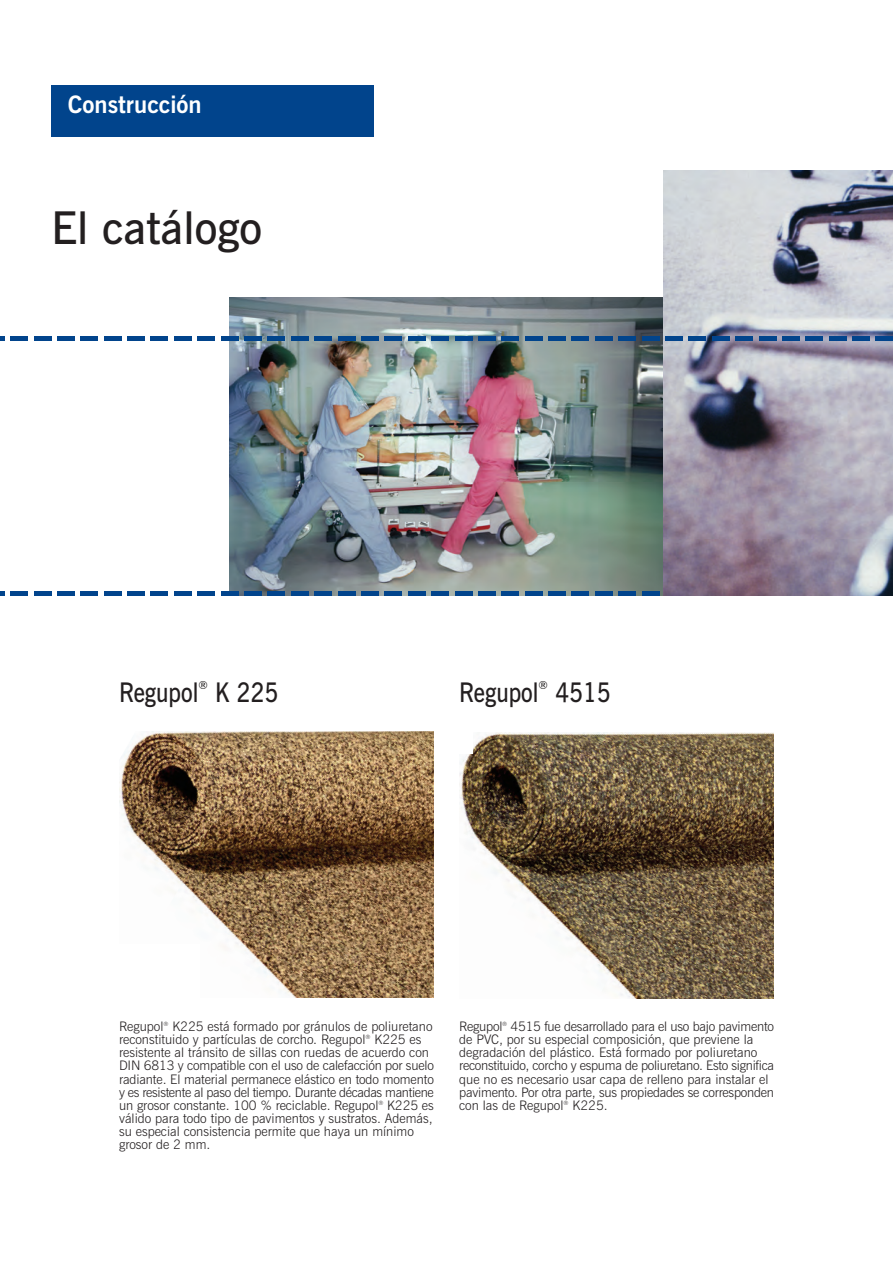
<style>
.page{position:relative;width:893px;height:1263px;background:#fff}
.page>*{position:absolute;margin:0;border:0;box-sizing:border-box;transform-origin:0 0}
.t1{font:600 45px "News Gothic BT";color:#231f20}
.t2{font:600 27px "News Gothic BT";color:#231f20;scale:.85 1}
.t3{font:700 24px "News Gothic BT";color:#fff}
.t4{font:300 13.2px/13.2px "News Gothic BT";color:#231f20}
.t5{font:600 11.25px "News Gothic BT";color:#231f20}
</style>
<div class="page">
<div style="left:51px;top:85px;width:322px;height:51px;background:#01448c"></div>
<img style="left:459px;top:732px;width:315px;height:266px">
<img style="left:119px;top:731px;width:315px;height:266px">
<img style="left:230px;top:298px;width:433px;height:297px">
<hr style="left:548px;top:591px;width:18px;height:4px;background:#01448c">
<hr style="left:525px;top:591px;width:17px;height:4px;background:#01448c">
<hr style="left:502px;top:591px;width:17px;height:4px;background:#01448c">
<hr style="left:478px;top:591px;width:17px;height:4px;background:#01448c">
<hr style="left:455px;top:591px;width:17px;height:4px;background:#01448c">
<hr style="left:432px;top:591px;width:17px;height:4px;background:#01448c">
<hr style="left:408px;top:591px;width:17px;height:4px;background:#01448c">
<hr style="left:385px;top:591px;width:17px;height:4px;background:#01448c">
<hr style="left:361px;top:591px;width:17px;height:4px;background:#01448c">
<hr style="left:338px;top:591px;width:17px;height:4px;background:#01448c">
<hr style="left:315px;top:591px;width:17px;height:4px;background:#01448c">
<hr style="left:291px;top:591px;width:17px;height:4px;background:#01448c">
<hr style="left:268px;top:591px;width:17px;height:4px;background:#01448c">
<hr style="left:244px;top:591px;width:17px;height:4px;background:#01448c">
<hr style="left:221px;top:591px;width:17px;height:4px;background:#01448c">
<hr style="left:198px;top:591px;width:17px;height:4px;background:#01448c">
<hr style="left:174px;top:591px;width:17px;height:4px;background:#01448c">
<hr style="left:151px;top:591px;width:17px;height:4px;background:#01448c">
<hr style="left:128px;top:591px;width:17px;height:4px;background:#01448c">
<hr style="left:104px;top:591px;width:17px;height:4px;background:#01448c">
<hr style="left:81px;top:591px;width:17px;height:4px;background:#01448c">
<hr style="left:57px;top:591px;width:17px;height:4px;background:#01448c">
<hr style="left:34px;top:591px;width:17px;height:4px;background:#01448c">
<hr style="left:11px;top:591px;width:17px;height:4px;background:#01448c">
<svg style="left:0;top:591px;width:4px;height:4px"></svg>
<hr style="left:572px;top:591px;width:17px;height:4px;background:#01448c">
<hr style="left:595px;top:591px;width:17px;height:4px;background:#01448c">
<hr style="left:619px;top:591px;width:17px;height:4px;background:#01448c">
<hr style="left:642px;top:591px;width:17px;height:4px;background:#01448c">
<img style="left:663px;top:170px;width:230px;height:425px">
<div style="left:452px;top:732px;width:20px;height:22px;background:#fff"></div>
<hr style="left:548px;top:336px;width:18px;height:4px;background:#01448c">
<hr style="left:525px;top:336px;width:17px;height:4px;background:#01448c">
<hr style="left:502px;top:336px;width:17px;height:4px;background:#01448c">
<hr style="left:478px;top:336px;width:17px;height:4px;background:#01448c">
<hr style="left:455px;top:336px;width:17px;height:4px;background:#01448c">
<hr style="left:432px;top:336px;width:17px;height:4px;background:#01448c">
<hr style="left:408px;top:336px;width:17px;height:4px;background:#01448c">
<hr style="left:385px;top:336px;width:17px;height:4px;background:#01448c">
<hr style="left:361px;top:336px;width:17px;height:4px;background:#01448c">
<hr style="left:338px;top:336px;width:17px;height:4px;background:#01448c">
<hr style="left:315px;top:336px;width:17px;height:4px;background:#01448c">
<hr style="left:291px;top:336px;width:17px;height:4px;background:#01448c">
<hr style="left:268px;top:336px;width:17px;height:4px;background:#01448c">
<hr style="left:244px;top:336px;width:17px;height:4px;background:#01448c">
<hr style="left:221px;top:336px;width:17px;height:4px;background:#01448c">
<hr style="left:198px;top:336px;width:17px;height:4px;background:#01448c">
<hr style="left:174px;top:336px;width:17px;height:4px;background:#01448c">
<hr style="left:151px;top:336px;width:17px;height:4px;background:#01448c">
<hr style="left:128px;top:336px;width:17px;height:4px;background:#01448c">
<hr style="left:104px;top:336px;width:17px;height:4px;background:#01448c">
<hr style="left:81px;top:336px;width:17px;height:4px;background:#01448c">
<hr style="left:57px;top:336px;width:17px;height:4px;background:#01448c">
<hr style="left:34px;top:336px;width:17px;height:4px;background:#01448c">
<hr style="left:11px;top:336px;width:17px;height:4px;background:#01448c">
<svg style="left:0;top:336px;width:4px;height:4px"></svg>
<hr style="left:572px;top:336px;width:17px;height:4px;background:#01448c">
<hr style="left:595px;top:336px;width:17px;height:4px;background:#01448c">
<hr style="left:619px;top:336px;width:17px;height:4px;background:#01448c">
<hr style="left:642px;top:336px;width:17px;height:4px;background:#01448c">
<hr style="left:665px;top:336px;width:17px;height:4px;background:#01448c">
<hr style="left:689px;top:336px;width:17px;height:4px;background:#01448c">
<hr style="left:712px;top:336px;width:17px;height:4px;background:#01448c">
<hr style="left:736px;top:336px;width:17px;height:4px;background:#01448c">
<hr style="left:759px;top:336px;width:17px;height:4px;background:#01448c">
<hr style="left:782px;top:336px;width:17px;height:4px;background:#01448c">
<hr style="left:806px;top:336px;width:17px;height:4px;background:#01448c">
<hr style="left:829px;top:336px;width:17px;height:4px;background:#01448c">
<hr style="left:853px;top:336px;width:17px;height:4px;background:#01448c">
<hr style="left:876px;top:336px;width:17px;height:4px;background:#01448c">
<svg style="left:119px;top:731px;width:20px;height:38px"></svg>
<div style="left:96px;top:944px;width:104px;height:60px;background:#fff"></div>
<h3 class="t3" style="left:68px;top:95px;width:135px">Construcción</h3>
<h1 class="t1" style="left:51px;top:210px;width:213px">El catálogo</h1>
<h2 class="t2" style="left:119px;top:682px;width:95px">Regupol</h2>
<p class="t5" style="left:198px;top:681px;width:11px">®</p>
<h2 class="t2" style="left:215px;top:682px;width:76px">K 225</h2>
<h2 class="t2" style="left:459px;top:682px;width:95px">Regupol</h2>
<p class="t5" style="left:539px;top:681px;width:11px">®</p>
<h2 class="t2" style="left:555px;top:682px;width:67px">4515</h2>
<p class="t4" style="left:119px;top:1021px;width:316px">Regupol<sup>®</sup> K225 está formado por gránulos de poliuretano reconstituido y partículas de corcho. Regupol<sup>®</sup> K225 es resistente al tránsito de sillas con ruedas de acuerdo con DIN 6813 y compatible con el uso de calefacción por suelo radiante. El material permanece elástico en todo momento y es resistente al paso del tiempo. Durante décadas mantiene un grosor constante. 100 % reciclable. Regupol<sup>®</sup> K225 es válido para todo tipo de pavimentos y sustratos. Además, su especial consistencia permite que haya un mínimo grosor de 2 mm.</p>
<p class="t4" style="left:459px;top:1021px;width:316px">Regupol<sup>®</sup> 4515 fue desarrollado para el uso bajo pavimento de PVC, por su especial composición, que previene la degradación del plástico. Está formado por poliuretano reconstituido, corcho y espuma de poliuretano. Esto significa que no es necesario usar capa de relleno para instalar el pavimento. Por otra parte, sus propiedades se corresponden con las de Regupol<sup>®</sup> K225.</p>
</div>
